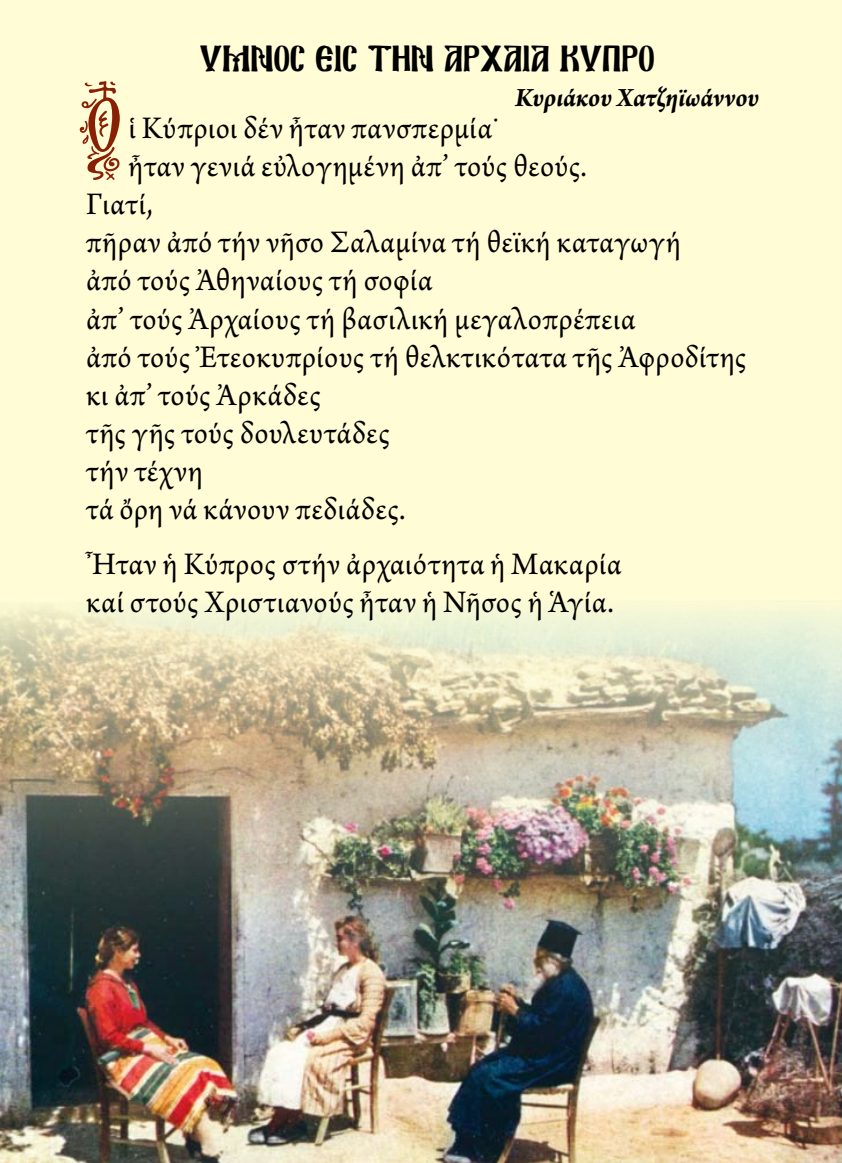
<style>
.page{position:relative;width:842px;height:1163px;background:#fff}
.page>*{position:absolute;margin:0;border:0;box-sizing:border-box;transform-origin:0 0}
.t1{font:100px "Mg Konstantinos";color:#8a2003}
.t2{font:33px/38px "Arno Pro";letter-spacing:.02em;color:#000;scale:.96 1}
.t3{font:32px "Mg Ekklisia Normal";color:#000}
.t4{font:italic 700 28px "Arno Pro";letter-spacing:-.005em;color:#000;scale:.95 1}
</style>
<div class="page">
<img style="left:0;top:600px;width:842px;height:562px">
<p class="t3" style="left:201px;top:45px;width:456px">YMNOS EIS THN ARXAIA KY¶RO</p>
<h1 class="t1" style="left:80px;top:81px;width:47px">O</h1>
<p class="t4" style="left:515px;top:81px;width:258px">Κυριάκου Χατζηϊωάννου</p>
<p class="t2" style="left:128px;top:111px;width:391px">ἱ Κύπριοι δέν ἦταν πανσπερμία˙</p>
<p class="t2" style="left:128px;top:149px;width:479px">ἦταν γενιά εὐλογημένη ἀπ’ τούς θεούς.</p>
<p class="t2" style="left:86px;top:187px;width:71px">Γιατί,</p>
<p class="t2" style="left:86px;top:225px;width:621px">πῆραν ἀπό τήν νῆσο Σαλαμίνα τή θεϊκή καταγωγή</p>
<p class="t2" style="left:86px;top:263px;width:362px">ἀπό τούς Ἀθηναίους τή σοφία</p>
<p class="t2" style="left:86px;top:301px;width:574px">ἀπ’ τούς Ἀρχαίους τή βασιλική μεγαλοπρέπεια</p>
<p class="t2" style="left:86px;top:339px;width:689px">ἀπό τούς Ἐτεοκυπρίους τή θελκτικότατα τῆς Ἀφροδίτης</p>
<p class="t2" style="left:86px;top:377px;width:246px">κι ἀπ’ τούς Ἀρκάδες</p>
<p class="t2" style="left:86px;top:415px;width:318px">τῆς γῆς τούς δουλευτάδες</p>
<p class="t2" style="left:86px;top:453px;width:123px">τήν τέχνη</p>
<p class="t2" style="left:86px;top:491px;width:334px">τά ὄρη νά κάνουν πεδιάδες.</p>
<p class="t2" style="left:86px;top:546px;width:559px">Ἦταν ἡ Κύπρος στήν ἀρχαιότητα ἡ Μακαρία καί στούς Χριστιανούς ἦταν ἡ Νῆσος ἡ Ἁγία.</p>
</div>
